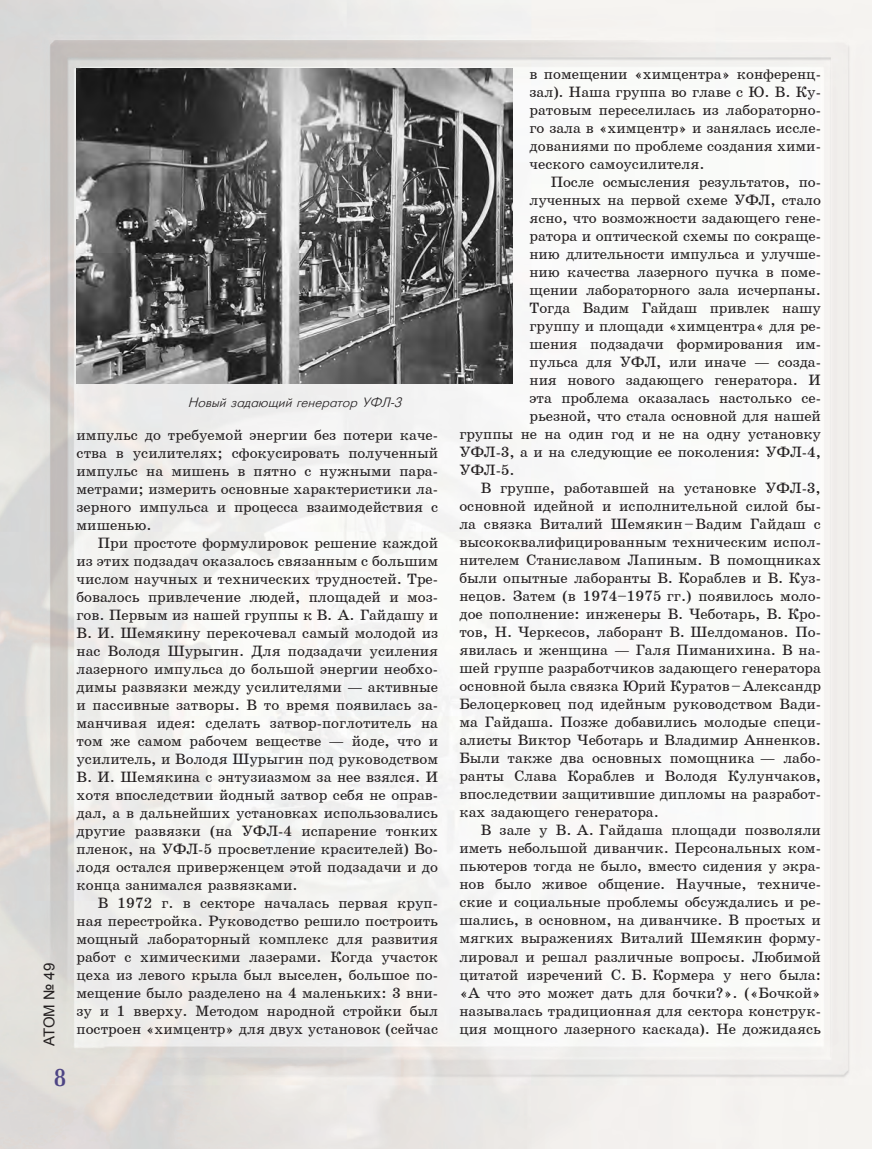
<style>
.page{position:relative;width:872px;height:1149px;background:#fff}
.page>*{position:absolute;margin:0;border:0;box-sizing:border-box;transform-origin:0 0}
.t1{font:24px "Bruskovaya Plain";color:#4d4484}
.t2{font:15px/18px "School";color:#231f20;text-align:justify}
.t3{font:15px "Arial";letter-spacing:-.02em;color:#231f20}
.t4{font:italic 13.5px "Futuris";color:#231f20}
</style>
<div class="page">
<img style="left:0;top:0;width:872px;height:1148px">
<img style="left:77px;top:68px;width:435px;height:316px">
<p class="t3" style="left:39px;top:1045px;width:84px;rotate:-90deg">АТОМ № 49</p>
<h1 class="t1" style="left:54px;top:1064px;width:13px">8</h1>
<p class="t4" style="left:188px;top:396px;width:215px">Новый задающий генератор УФЛ-3</p>
<p class="t2" style="left:77px;top:425px;width:363px">импульс до требуемой энергии без потери каче&shy;ства в усилителях; сфокусировать полученный импульс на мишень в пятно с нужными пара&shy;метрами; измерить основные характеристики ла&shy;зерного импульса и процесса взаимодействия с мишенью.</p>
<p class="t2" style="left:77px;top:533px;width:363px;text-indent:21px">При простоте формулировок решение каждой из этих подзадач оказалось связанным с большим числом научных и технических трудностей. Тре&shy;бовалось привлечение людей, площадей и моз&shy;гов. Первым из нашей группы к В. А. Гайдашу и В. И. Шемякину перекочевал самый молодой из нас Володя Шурыгин. Для подзадачи усиления лазерного импульса до большой энергии необхо&shy;димы развязки между усилителями — активные и пассивные затворы. В то время появилась за&shy;манчивая идея: сделать затвор-поглотитель на том же самом рабочем веществе — йоде, что и усилитель, и Володя Шурыгин под руководством В. И. Шемякина с энтузиазмом за нее взялся. И хотя впоследствии йодный затвор себя не оправ&shy;дал, а в дальнейших установках использовались другие развязки (на УФЛ-4 испарение тонких пленок, на УФЛ-5 просветление красителей) Во&shy;лодя остался приверженцем этой подзадачи и до конца занимался развязками.</p>
<p class="t2" style="left:77px;top:893px;width:363px;text-indent:21px">В 1972 г. в секторе началась первая круп&shy;ная перестройка. Руководство решило построить мощный лабораторный комплекс для развития работ с химическими лазерами. Когда участок цеха из левого крыла был выселен, большое по&shy;мещение было разделено на 4 маленьких: 3 вни&shy;зу и 1 вверху. Методом народной стройки был построен «химцентр» для двух установок (сейчас</p>
<p class="t2" style="left:529px;top:65px;width:293px">в помещении «химцентра» конференц&shy;зал). Наша группа во главе с Ю. В. Ку&shy;ратовым переселилась из лабораторно&shy;го зала в «химцентр» и занялась иссле&shy;дованиями по проблеме создания хими&shy;ческого самоусилителя.</p>
<p class="t2" style="left:551px;top:173px;width:272px">После осмысления результатов, по-</p>
<p class="t2" style="left:529px;top:191px;width:293px">лученных на первой схеме УФЛ, стало</p>
<p class="t2" style="left:529px;top:209px;width:293px">ясно, что возможности задающего гене-</p>
<p class="t2" style="left:529px;top:227px;width:293px">ратора и оптической схемы по сокраще-</p>
<p class="t2" style="left:529px;top:245px;width:293px">нию длительности импульса и улучше-</p>
<p class="t2" style="left:529px;top:263px;width:293px">нию качества лазерного пучка в поме-</p>
<p class="t2" style="left:529px;top:281px;width:293px">щении лабораторного зала исчерпаны.</p>
<p class="t2" style="left:529px;top:299px;width:293px">Тогда Вадим Гайдаш привлек нашу</p>
<p class="t2" style="left:529px;top:317px;width:293px">группу и площади «химцентра« для ре-</p>
<p class="t2" style="left:529px;top:335px;width:293px">шения подзадачи формирования им-</p>
<p class="t2" style="left:529px;top:353px;width:293px">пульса для УФЛ, или иначе — созда-</p>
<p class="t2" style="left:529px;top:371px;width:293px">ния нового задающего генератора. И</p>
<p class="t2" style="left:529px;top:389px;width:293px">эта проблема оказалась настолько се-</p>
<p class="t2" style="left:529px;top:407px;width:293px">рьезной, что стала основной для нашей</p>
<p class="t2" style="left:459px;top:425px;width:363px">группы не на один год и не на одну установку</p>
<p class="t2" style="left:459px;top:443px;width:363px">УФЛ-3, а и на следующие ее поколения: УФЛ-4,</p>
<p class="t2" style="left:459px;top:461px;width:57px">УФЛ-5.</p>
<p class="t2" style="left:480px;top:479px;width:342px">В группе, работавшей на установке УФЛ-3,</p>
<p class="t2" style="left:459px;top:497px;width:363px">основной идейной и исполнительной силой бы-</p>
<p class="t2" style="left:459px;top:515px;width:363px">ла связка Виталий Шемякин–Вадим Гайдаш с</p>
<p class="t2" style="left:459px;top:533px;width:363px">высококвалифицированным техническим испол-</p>
<p class="t2" style="left:459px;top:551px;width:363px">нителем Станиславом Лапиным. В помощниках</p>
<p class="t2" style="left:459px;top:569px;width:363px">были опытные лаборанты В. Кораблев и В. Куз-</p>
<p class="t2" style="left:459px;top:587px;width:363px">нецов. Затем (в 1974–1975 гг.) появилось моло-</p>
<p class="t2" style="left:459px;top:605px;width:363px">дое пополнение: инженеры В. Чеботарь, В. Кро-</p>
<p class="t2" style="left:459px;top:623px;width:363px">тов, Н. Черкесов, лаборант В. Шелдоманов. По-</p>
<p class="t2" style="left:459px;top:641px;width:363px">явилась и женщина — Галя Пиманихина. В на-</p>
<p class="t2" style="left:459px;top:659px;width:363px">шей группе разработчиков задающего генератора</p>
<p class="t2" style="left:459px;top:677px;width:363px">основной была связка Юрий Куратов–Александр</p>
<p class="t2" style="left:459px;top:695px;width:363px">Белоцерковец под идейным руководством Вади-</p>
<p class="t2" style="left:459px;top:713px;width:363px">ма Гайдаша. Позже добавились молодые специ-</p>
<p class="t2" style="left:459px;top:731px;width:363px">алисты Виктор Чеботарь и Владимир Анненков.</p>
<p class="t2" style="left:459px;top:749px;width:363px">Были также два основных помощника — лабо-</p>
<p class="t2" style="left:459px;top:767px;width:363px">ранты Слава Кораблев и Володя Кулунчаков,</p>
<p class="t2" style="left:459px;top:785px;width:363px">впоследствии защитившие дипломы на разработ-</p>
<p class="t2" style="left:459px;top:803px;width:201px">ках задающего генератора.</p>
<p class="t2" style="left:480px;top:821px;width:342px">В зале у В. А. Гайдаша площади позволяли</p>
<p class="t2" style="left:459px;top:839px;width:363px">иметь небольшой диванчик. Персональных ком-</p>
<p class="t2" style="left:459px;top:857px;width:363px">пьютеров тогда не было, вместо сидения у экра-</p>
<p class="t2" style="left:459px;top:875px;width:363px">нов было живое общение. Научные, техниче-</p>
<p class="t2" style="left:459px;top:893px;width:363px">ские и социальные проблемы обсуждались и ре-</p>
<p class="t2" style="left:459px;top:911px;width:363px">шались, в основном, на диванчике. В простых и</p>
<p class="t2" style="left:459px;top:929px;width:363px">мягких выражениях Виталий Шемякин форму-</p>
<p class="t2" style="left:459px;top:947px;width:363px">лировал и решал различные вопросы. Любимой</p>
<p class="t2" style="left:459px;top:965px;width:363px">цитатой изречений С. Б. Кормера у него была:</p>
<p class="t2" style="left:459px;top:983px;width:363px">«А что это может дать для бочки?». («Бочкой»</p>
<p class="t2" style="left:459px;top:1001px;width:363px">называлась традиционная для сектора конструк-</p>
<p class="t2" style="left:459px;top:1019px;width:363px">ция мощного лазерного каскада). Не дожидаясь</p>
</div>
